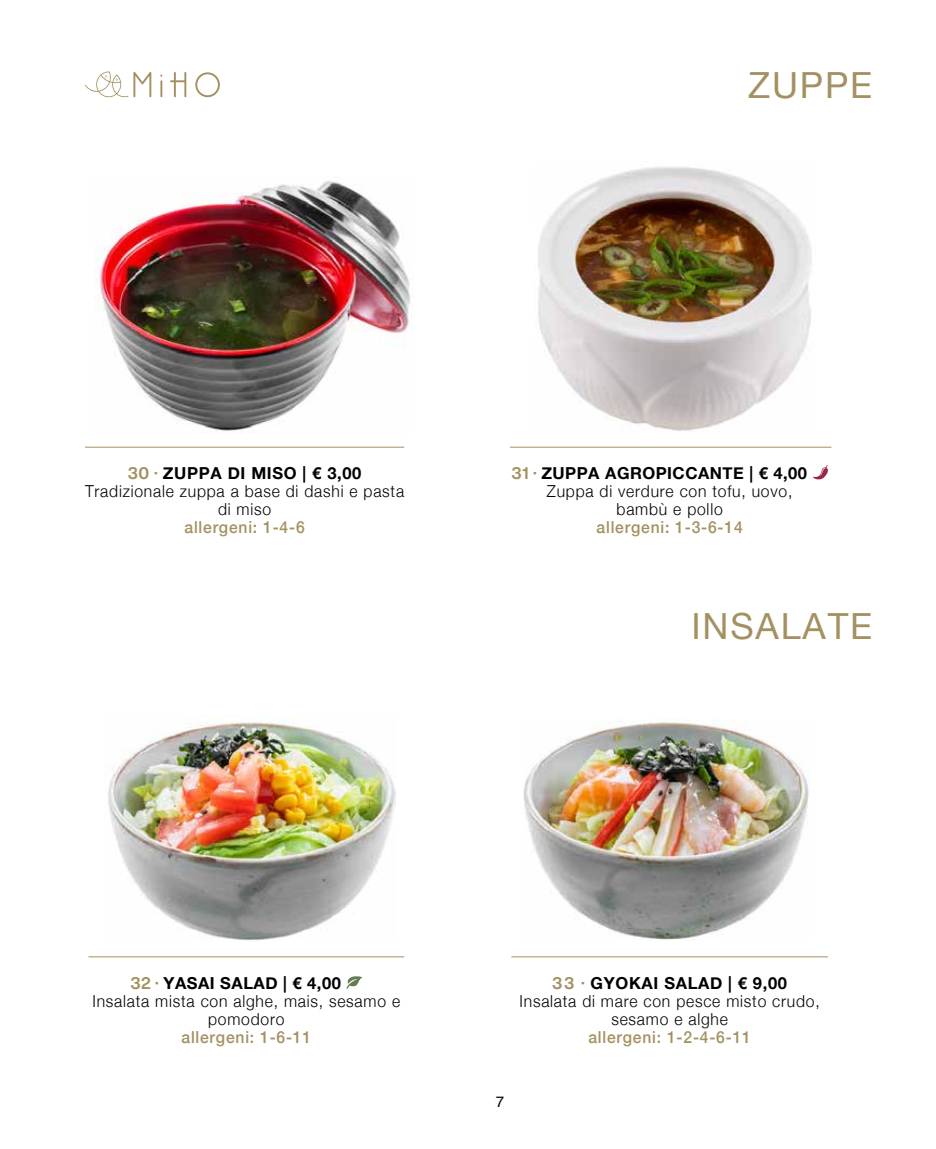
<style>
.page{position:relative;width:936px;height:1149px;background:#fff}
.page>*{position:absolute;margin:0;border:0;box-sizing:border-box;transform-origin:0 0}
.t1{font:36px "Helvetica Neue";letter-spacing:.05em;color:#a39161}
.t2{font:300 16.5px/18px "Helvetica Neue";letter-spacing:.05em;color:#000;text-align:center;scale:.95 1}
.t3{font:500 16.5px "Helvetica Neue";letter-spacing:.05em;color:#a39161;scale:.95 1}
.t4{font:700 16.5px "Helvetica Neue";letter-spacing:.03em;color:#000}
.t5{font:15px "Helvetica";color:#000}
.s1{font-family:"Helvetica Now Display";font-weight:700;color:#a39161}
.s2{font-weight:700}
.s3{font-family:"Helvetica Now Display";color:#a39161}
</style>
<div class="page">
<svg style="left:170px;top:72px;width:16px;height:25px"></svg>
<svg style="left:195px;top:72px;width:25px;height:25px"></svg>
<svg style="left:160px;top:75px;width:2px;height:22px"></svg>
<svg style="left:85px;top:71px;width:66px;height:27px"></svg>
<svg style="left:813px;top:465px;width:14px;height:14px"></svg>
<svg style="left:346px;top:976px;width:16px;height:12px"></svg>
<hr style="left:88px;top:956px;width:316px;height:1px;background:#a39161">
<hr style="left:510px;top:446px;width:321px;height:1px;background:#a39161">
<hr style="left:511px;top:956px;width:316px;height:1px;background:#a39161">
<img style="left:538px;top:167px;width:274px;height:265px">
<img style="left:104px;top:722px;width:292px;height:218px">
<img style="left:523px;top:719px;width:286px;height:220px">
<hr style="left:85px;top:446px;width:319px;height:1px;background:#a39161">
<img style="left:94px;top:181px;width:319px;height:250px">
<h1 class="t1" style="left:748px;top:59px;width:125px">ZUPPE</h1>
<p class="t2" style="left:85px;top:463px;width:337px"><span class="s1">30 ·</span> <span class="s2">ZUPPA DI MISO | € 3,00<br></span>Tradizionale zuppa a base di dashi e pasta di miso</p>
<p class="t3" style="left:184px;top:514px;width:128px">allergeni: 1-4-6</p>
<p class="t4" style="left:511px;top:460px;width:297px"><span class="s3">31 ·</span> ZUPPA AGROPICCANTE | € 4,00</p>
<p class="t2" style="left:547px;top:481px;width:260px">Zuppa di verdure con tofu, uovo,</p>
<p class="t2" style="left:616px;top:499px;width:113px">bambù e pollo</p>
<p class="t3" style="left:596px;top:514px;width:155px">allergeni: 1-3-6-14</p>
<h1 class="t1" style="left:691px;top:600px;width:182px">INSALATE</h1>
<p class="t4" style="left:130px;top:969px;width:212px"><span class="s3">32 ·</span> YASAI SALAD | € 4,00</p>
<p class="t2" style="left:92px;top:990px;width:325px">Insalata mista con alghe, mais, sesamo e</p>
<p class="t2" style="left:208px;top:1008px;width:82px">pomodoro</p>
<p class="t3" style="left:181px;top:1023px;width:138px">allergeni: 1-6-11</p>
<p class="t2" style="left:519px;top:972px;width:317px"><span class="s1">33 ·</span> <span class="s2">GYOKAI SALAD | € 9,00<br></span>Insalata di mare con pesce misto crudo, sesamo e alghe</p>
<p class="t3" style="left:588px;top:1023px;width:172px">allergeni: 1-2-4-6-11</p>
<p class="t5" style="left:495px;top:1089px;width:10px">7</p>
</div>
